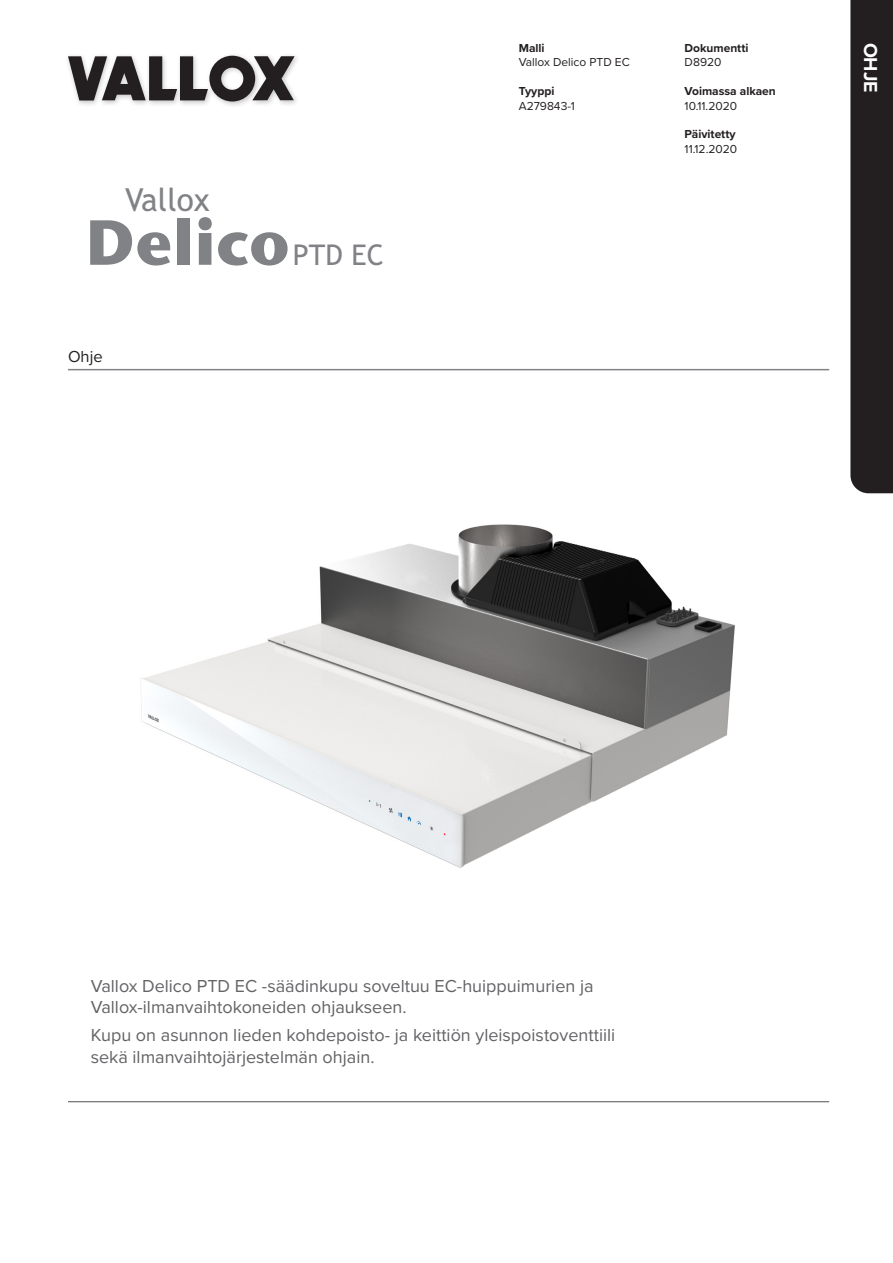
<style>
.page{position:relative;width:893px;height:1263px;background:#fff}
.page>*{position:absolute;margin:0;border:0;box-sizing:border-box;transform-origin:0 0}
.t1{font:700 63.45px "ITC Stone Sans Com";color:#808285}
.t2{font:31.8px "Trebuchet MS";color:#808285}
.t3{font:28.5px "Trebuchet MS";color:#808285}
.t4{font:700 19.5px "Proxima Nova";color:#fff}
.Ingressi{font:18px/21.6px "Proxima Nova";color:#636366}
.Ohjeen_tyyppi{font:16.5px "Proxima Nova";color:#231f20}
.Kannen_ylätunniste{font:12px "Proxima Nova";color:#231f20}
.Kannen_ylätunniste-2{font:700 12px "Proxima Nova";color:#231f20}
</style>
<div class="page">
<div style="left:850px;top:0;width:43px;height:493px;background:#231f20"></div>
<hr style="left:68px;top:369px;width:761px;height:1px;background:#808285">
<div style="left:65px;top:52px;width:235px;height:56px;background:#231f20;opacity:.25"></div>
<svg style="left:68px;top:56px;width:227px;height:45px"></svg>
<hr style="left:68px;top:1101px;width:761px;height:1px;background:#636366">
<img style="left:140px;top:524px;width:595px;height:344px">
<p class="t2" style="left:125px;top:180px;width:86px">Vallox</p>
<p class="t1" style="left:85px;top:202px;width:206px">Delico</p>
<p class="t3" style="left:293px;top:236px;width:93px">PTD EC</p>
<p class="Ohjeen_tyyppi" style="left:68px;top:344px;width:36px">Ohje</p>
<p class="Kannen_ylätunniste-2" style="left:519px;top:39px;width:27px">Malli</p>
<p class="Kannen_ylätunniste" style="left:519px;top:53px;width:113px">Vallox Delico PTD EC</p>
<p class="Kannen_ylätunniste-2" style="left:519px;top:82px;width:37px">Tyyppi</p>
<p class="Kannen_ylätunniste" style="left:519px;top:97px;width:58px">A279843-1</p>
<p class="Kannen_ylätunniste-2" style="left:685px;top:39px;width:65px">Dokumentti</p>
<p class="Kannen_ylätunniste" style="left:685px;top:53px;width:38px">D8920</p>
<p class="Kannen_ylätunniste-2" style="left:685px;top:82px;width:93px">Voimassa alkaen</p>
<p class="Kannen_ylätunniste" style="left:685px;top:97px;width:54px">10.11.2020</p>
<p class="Kannen_ylätunniste-2" style="left:685px;top:125px;width:52px">Päivitetty</p>
<p class="Kannen_ylätunniste" style="left:685px;top:140px;width:54px">11.12.2020</p>
<p class="t4" style="left:885px;top:43px;width:52px;rotate:90deg">OHJE</p>
<p class="Ingressi" style="left:91px;top:974px;width:504px">Vallox Delico PTD EC -säädinkupu soveltuu EC-huippuimurien ja<br>Vallox-ilmanvaihtokoneiden ohjaukseen.</p>
<p class="Ingressi" style="left:91px;top:1023px;width:526px">Kupu on asunnon lieden kohdepoisto- ja keittiön yleispoistoventtiili sekä ilmanvaihtojärjestelmän ohjain.</p>
</div>
